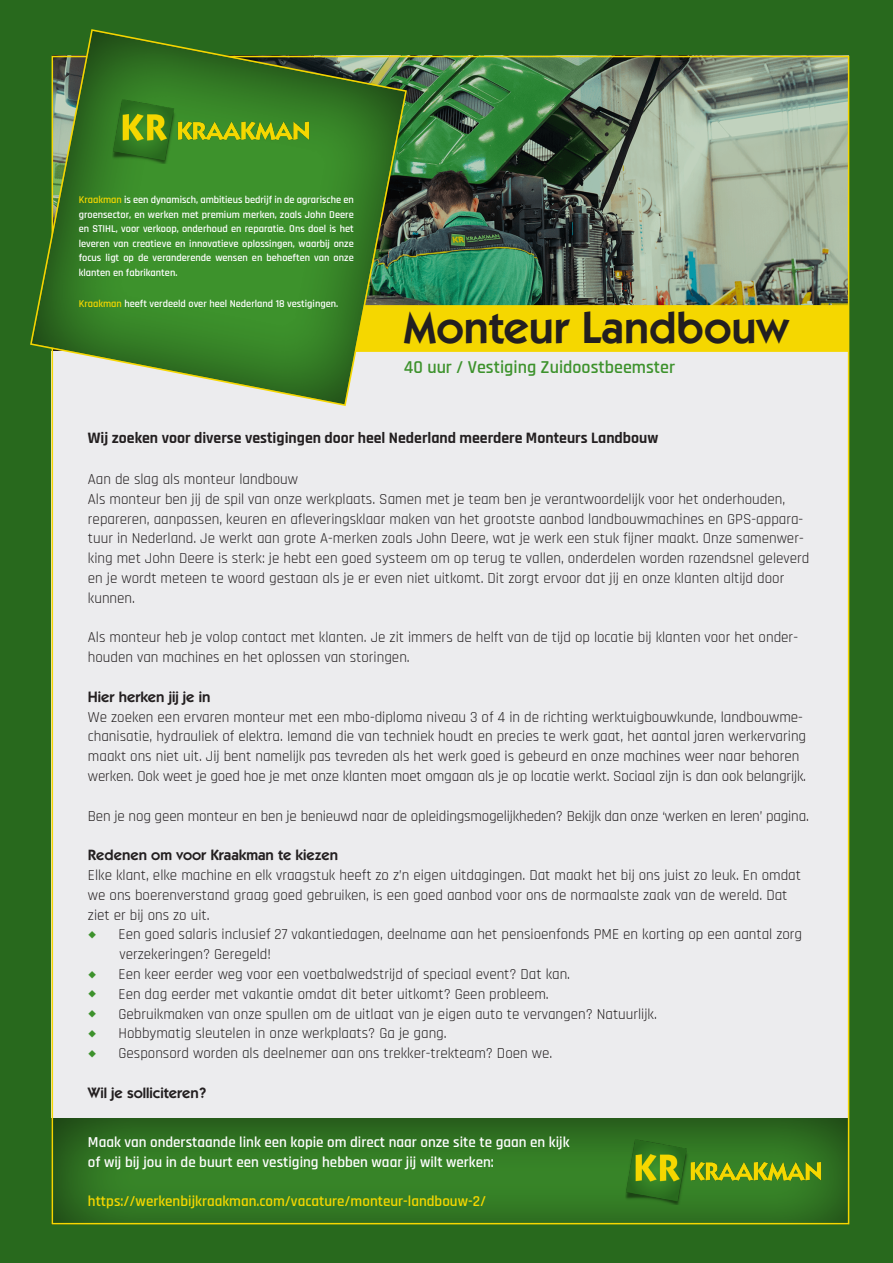
<style>
.page{position:relative;width:893px;height:1263px;background:#28691d}
.page>*{position:absolute;margin:0;border:0;box-sizing:border-box;transform-origin:0 0}
.t1{font:600 45px "ITC Kabel Std";color:#231f20}
.t2{font:600 18px "Rajdhani";color:#3d922c}
.t3{font:700 15.75px "Rajdhani";color:#231f20}
.t4{font:15px/19.8px "Rajdhani";color:#231f20}
.t5{font:600 15px "Rajdhani";color:#fff}
.t6{font:600 15px "ITC Kabel Std";color:#231f20}
.t7{font:600 15px "Rajdhani";color:#f5d700}
.t8{font:600 10.35px/14.5px "Rajdhani";color:#fff;text-align:justify}
.s1{color:#f5d700}
.s2{color:#3d922c}
</style>
<div class="page">
<div style="left:52px;top:351px;width:796px;height:874px;background:#ececee"></div>
<div style="left:47px;top:1114px;width:802px;height:112px;background:#231f20;opacity:.75"></div>
<img style="left:409px;top:59px;width:437px;height:246px">
<div style="left:409px;top:305px;width:437px;height:47px;background:#f5d700"></div>
<img style="left:625px;top:1139px;width:199px;height:65px">
<svg style="left:30px;top:29px;width:378px;height:377px"></svg>
<img style="left:113px;top:99px;width:198px;height:65px">
<p class="t8" style="left:79px;top:193px;width:277px"><span class="s1">Kraakman</span> is een dynamisch, ambitieus bedrijf in de agrarische en groensector, en werken met premium merken, zoals John Deere en STIHL, voor verkoop, onderhoud en reparatie. Ons doel is het leveren van creatieve en innovatieve oplossingen, waarbij onze focus ligt op de veranderende wensen en behoeften van onze klanten en fabrikanten.</p>
<p class="t8" style="left:79px;top:297px;width:261px"><span class="s1">Kraakman</span> heeft verdeeld over heel Nederland 18 vestigingen.</p>
<p class="t1" style="left:404px;top:301px;width:387px">Monteur Landbouw</p>
<p class="t2" style="left:404px;top:356px;width:273px">40 uur / Vestiging Zuidoostbeemster</p>
<p class="t3" style="left:88px;top:428px;width:572px">Wij zoeken voor diverse vestigingen door heel Nederland meerdere Monteurs Landbouw</p>
<p class="t4" style="left:88px;top:470px;width:212px">Aan de slag als monteur landbouw</p>
<p class="t4" style="left:88px;top:490px;width:723px">Als monteur ben jij de spil van onze werkplaats. Samen met je team ben je verantwoordelijk voor het onderhouden, repareren, aanpassen, keuren en afleveringsklaar maken van het grootste aanbod landbouwmachines en GPS-appara&shy;tuur in Nederland. Je werkt aan grote A-merken zoals John Deere, wat je werk een stuk fijner maakt. Onze samenwer&shy;king met John Deere is sterk: je hebt een goed systeem om op terug te vallen, onderdelen worden razendsnel geleverd en je wordt meteen te woord gestaan als je er even niet uitkomt. Dit zorgt ervoor dat jij en onze klanten altijd door kunnen.</p>
<p class="t4" style="left:88px;top:628px;width:711px">Als monteur heb je volop contact met klanten. Je zit immers de helft van de tijd op locatie bij klanten voor het onder&shy;houden van machines en het oplossen van storingen.</p>
<p class="t6" style="left:88px;top:688px;width:124px">Hier herken jij je in</p>
<p class="t4" style="left:88px;top:707px;width:720px">We zoeken een ervaren monteur met een mbo-diploma niveau 3 of 4 in de richting werktuigbouwkunde, landbouwme&shy;chanisatie, hydrauliek of elektra. Iemand die van techniek houdt en precies te werk gaat, het aantal jaren werkervaring maakt ons niet uit. Jij bent namelijk pas tevreden als het werk goed is gebeurd en onze machines weer naar behoren werken. Ook weet je goed hoe je met onze klanten moet omgaan als je op locatie werkt. Sociaal zijn is dan ook belangrijk.</p>
<p class="t4" style="left:88px;top:806px;width:722px">Ben je nog geen monteur en ben je benieuwd naar de opleidingsmogelijkheden? Bekijk dan onze ‘werken en leren’ pagina.</p>
<p class="t6" style="left:88px;top:846px;width:252px">Redenen om voor Kraakman te kiezen</p>
<p class="t4" style="left:88px;top:866px;width:715px">Elke klant, elke machine en elk vraagstuk heeft zo z’n eigen uitdagingen. Dat maakt het bij ons juist zo leuk. En omdat we ons boerenverstand graag goed gebruiken, is een goed aanbod voor ons de normaalste zaak van de wereld. Dat ziet er bij ons zo uit.</p>
<p class="t4" style="left:119px;top:925px;width:684px;text-indent:-31px"><span class="s2">◆</span> Een goed salaris inclusief 27 vakantiedagen, deelname aan het pensioenfonds PME en korting op een aantal zorg verzekeringen? Geregeld!</p>
<p class="t4" style="left:88px;top:965px;width:484px"><span class="s2">◆</span> Een keer eerder weg voor een voetbalwedstrijd of speciaal event? Dat kan.</p>
<p class="t4" style="left:88px;top:985px;width:462px"><span class="s2">◆</span> Een dag eerder met vakantie omdat dit beter uitkomt? Geen probleem.</p>
<p class="t4" style="left:88px;top:1004px;width:570px"><span class="s2">◆</span> Gebruikmaken van onze spullen om de uitlaat van je eigen auto te vervangen? Natuurlijk.</p>
<p class="t4" style="left:88px;top:1024px;width:360px"><span class="s2">◆</span> Hobbymatig sleutelen in onze werkplaats? Ga je gang.</p>
<p class="t4" style="left:88px;top:1044px;width:466px"><span class="s2">◆</span> Gesponsord worden als deelnemer aan ons trekker-trekteam? Doen we.</p>
<p class="t6" style="left:88px;top:1084px;width:120px">Wil je solliciteren?</p>
<p class="t5" style="left:88px;top:1134px;width:483px">Maak van onderstaande link een kopie om direct naar onze site te gaan en kijk</p>
<p class="t5" style="left:88px;top:1153px;width:407px">of wij bij jou in de buurt een vestiging hebben waar jij wilt werken:</p>
<p class="t7" style="left:88px;top:1192px;width:400px">https://werkenbijkraakman.com/vacature/monteur-landbouw-2/</p>
</div>
